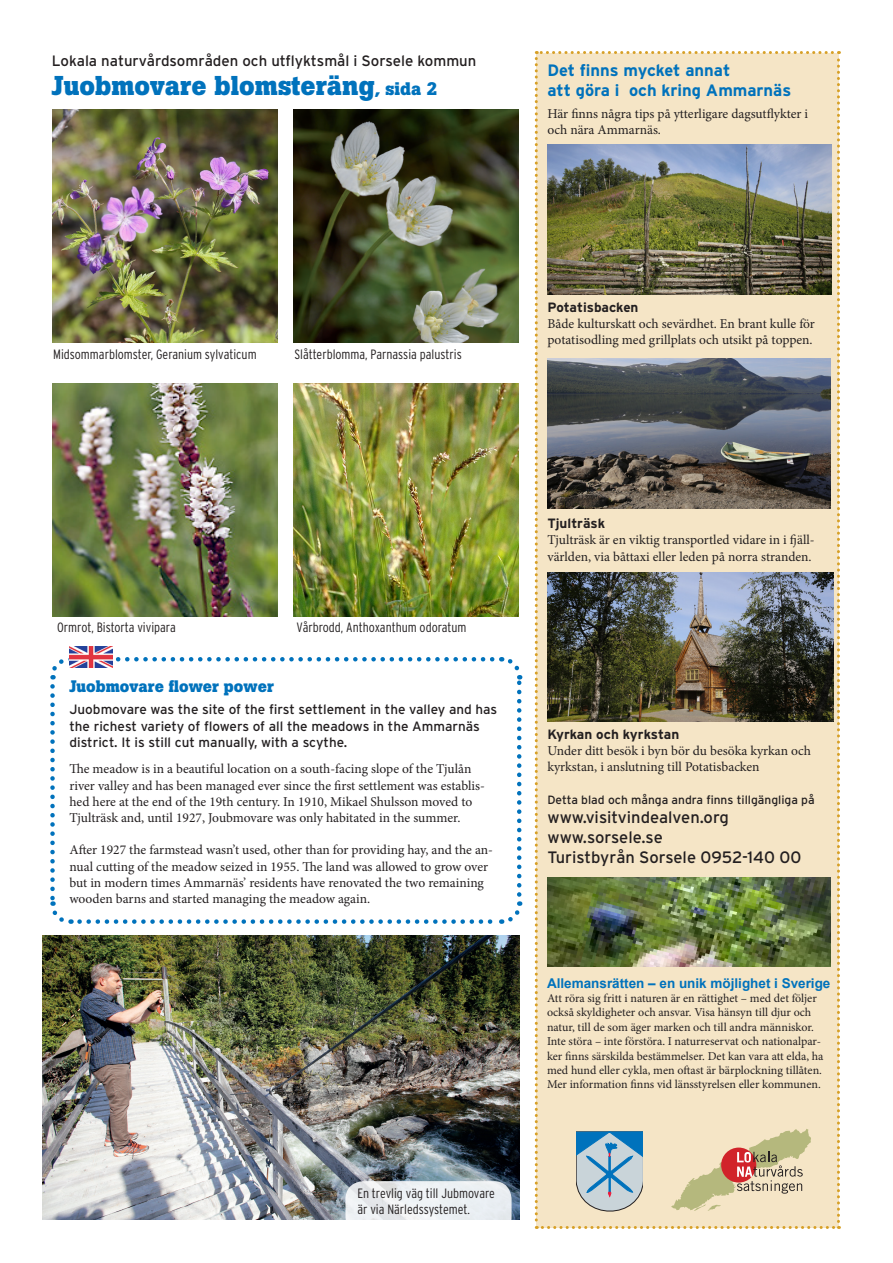
<style>
.page{position:relative;width:893px;height:1263px;background:#fff}
.page>*{position:absolute;margin:0;border:0;box-sizing:border-box;transform-origin:0 0}
.t1{font:700 27px "Boton";color:#0072bc}
.t2{font:16.5px "Interstate";color:#231f20}
.t3{font:700 16.5px "Interstate";color:#0072bc}
.t4{font:700 16.5px "Boton";color:#0072bc}
.t5{font:15px "Interstate";color:#231f20}
.t6{font:13.5px/16.2px "Minion Pro";color:#231f20}
.Bildtext{font:300 condensed 13.5px/16.2px "Interstate";color:#231f20}
.t7{font:13.5px/16.2px "Interstate";color:#231f20}
.t8{font:700 13.5px "Interstate";color:#231f20}
.Mellis{font:700 13.5px "Arial";color:#0072bc}
.t9{font:12px/14.4px "Minion Pro";color:#231f20}
.t10{font:12px "Interstate";color:#231f20}
.s1{font-size:18px}
</style>
<div class="page">
<svg style="left:50px;top:686px;width:22px;height:238px"></svg>
<svg style="left:79px;top:901px;width:444px;height:23px"></svg>
<svg style="left:501px;top:657px;width:22px;height:237px"></svg>
<svg style="left:50px;top:655px;width:442px;height:24px"></svg>
<img style="left:69px;top:646px;width:43px;height:22px">
<img style="left:52px;top:109px;width:226px;height:233px">
<img style="left:52px;top:383px;width:226px;height:233px">
<img style="left:293px;top:383px;width:226px;height:233px">
<svg style="left:535px;top:51px;width:305px;height:1178px;background:#f0e0c1"></svg>
<img style="left:547px;top:878px;width:284px;height:88px">
<img style="left:547px;top:145px;width:284px;height:150px">
<img style="left:547px;top:572px;width:286px;height:150px">
<img style="left:547px;top:358px;width:283px;height:150px">
<img style="left:43px;top:935px;width:477px;height:284px">
<svg style="left:345px;top:1181px;width:167px;height:54px;fill:#eef2f5"></svg>
<img style="left:293px;top:109px;width:226px;height:233px">
<p class="t5" style="left:52px;top:53px;width:426px">Lokala naturvårdsområden och utflyktsmål i Sorsele kommun</p>
<p class="t1" style="left:52px;top:69px;width:387px">Juobmovare blomsteräng<span class="s1">, sida 2</span></p>
<p class="t3" style="left:547px;top:61px;width:184px">Det finns mycket annat</p>
<p class="t3" style="left:547px;top:81px;width:245px">att göra i och kring Ammarnäs</p>
<p class="t6" style="left:547px;top:105px;width:262px">Här finns några tips på ytterligare dagsutflykter i</p>
<p class="t6" style="left:547px;top:122px;width:115px">och nära Ammarnäs.</p>
<p class="Bildtext" style="left:53px;top:346px;width:205px">Midsommarblomster, Geranium sylvaticum</p>
<p class="Bildtext" style="left:294px;top:346px;width:169px">Slåtterblomma, Parnassia palustris</p>
<p class="t8" style="left:547px;top:299px;width:93px">Potatisbacken</p>
<p class="t6" style="left:547px;top:315px;width:269px">Både kulturskatt och sevärdhet. En brant kulle för potatisodling med grillplats och utsikt på toppen.</p>
<p class="Bildtext" style="left:57px;top:619px;width:120px">Ormrot, Bistorta vivipara</p>
<p class="Bildtext" style="left:296px;top:619px;width:172px">Vårbrodd, Anthoxanthum odoratum</p>
<p class="t4" style="left:69px;top:677px;width:206px">Juobmovare flower power</p>
<p class="t7" style="left:69px;top:701px;width:429px">Juobmovare was the site of the first settlement in the valley and has the richest variety of flowers of all the meadows in the Ammarnäs</p>
<p class="t7" style="left:69px;top:734px;width:279px">district. It is still cut manually, with a scythe.</p>
<p class="t6" style="left:69px;top:761px;width:403px">The meadow is in a beautiful location on a south-facing slope of the Tjulån</p>
<p class="t6" style="left:69px;top:777px;width:417px">river valley and has been managed ever since the first settlement was establis&shy;hed here at the end of the 19th century. In 1910, Mikael Shulsson moved to</p>
<p class="t6" style="left:69px;top:810px;width:393px">Tjulträsk and, until 1927, Joubmovare was only habitated in the summer.</p>
<p class="t6" style="left:69px;top:842px;width:425px">After 1927 the farmstead wasn’t used, other than for providing hay, and the an&shy;nual cutting of the meadow seized in 1955. The land was allowed to grow over but in modern times Ammarnäs’ residents have renovated the two remaining</p>
<p class="t6" style="left:69px;top:891px;width:302px">wooden barns and started managing the meadow again.</p>
<p class="Bildtext" style="left:357px;top:1185px;width:139px">En trevlig väg till Jubmovare är via Närledssystemet.</p>
<p class="t8" style="left:547px;top:516px;width:59px">Tjulträsk</p>
<p class="t6" style="left:547px;top:532px;width:269px">Tjulträsk är en viktig transportled vidare in i fjäll&shy;världen, via båttaxi eller leden på norra stranden.</p>
<p class="t8" style="left:547px;top:726px;width:133px">Kyrkan och kyrkstan</p>
<p class="t6" style="left:547px;top:743px;width:265px">Under ditt besök i byn bör du besöka kyrkan och kyrkstan, i anslutning till Potatisbacken</p>
<p class="t10" style="left:547px;top:793px;width:269px">Detta blad och många andra finns tillgängliga på</p>
<p class="t2" style="left:547px;top:808px;width:183px">www.visitvindealven.org</p>
<p class="t2" style="left:547px;top:828px;width:117px">www.sorsele.se</p>
<p class="t2" style="left:547px;top:848px;width:255px">Turistbyrån Sorsele 0952-140 00</p>
<p class="Mellis" style="left:547px;top:974px;width:285px">Allemansrätten – en unik möjlighet i Sverige</p>
<p class="t9" style="left:547px;top:991px;width:271px">Att röra sig fritt i naturen är en rättighet – med det följer också skyldigheter och ansvar. Visa hänsyn till djur och</p>
<p class="t9" style="left:547px;top:1020px;width:278px">natur, till de som äger marken och till andra människor.<br>Inte störa – inte förstöra. I naturreservat och nationalpar&shy;ker finns särskilda bestämmelser. Det kan vara att elda, ha med hund eller cykla, men oftast är bärplockning tillåten.<br>Mer information finns vid länsstyrelsen eller kommunen.</p>
</div>
